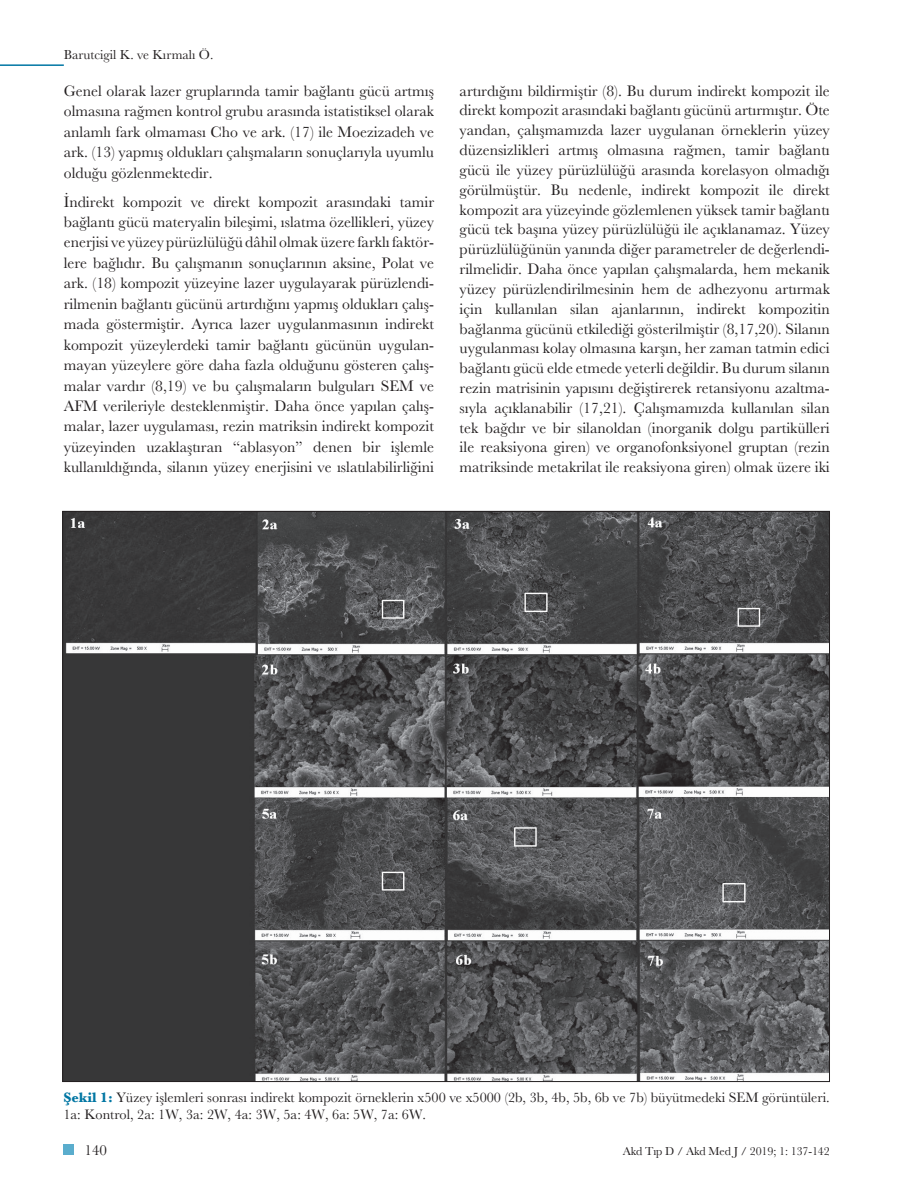
<style>
.page{position:relative;width:915px;height:1191px;background:#fff}
.page>*{position:absolute;margin:0;border:0;box-sizing:border-box;transform-origin:0 0}
.t1{font:15.75px/19.8px "Baskerville";color:#231f20;text-align:justify}
.t2{font:15px "Baskerville";color:#231f20}
.t3{font:14.25px/16.5px "Baskerville";color:#231f20}
.t4{font:13.5px "Baskerville";color:#231f20}
.t5{font:12px "Baskerville";letter-spacing:-.01em;color:#231f20}
.s1{font-weight:700;color:#0076a3}
</style>
<div class="page">
<div style="left:64px;top:1144px;width:10px;height:10px;background:#5aadcd"></div>
<hr style="left:0;top:64px;width:64px;height:2px;background:#0076a3">
<img style="left:64px;top:513px;width:763px;height:567px">
<p class="t4" style="left:64px;top:46px;width:151px">Barutcigil K. ve Kırmalı Ö.</p>
<p class="t1" style="left:64px;top:81px;width:371px;line-height:20.4px">Genel olarak lazer gruplarında tamir bağlantı gücü artmış olmasına rağmen kontrol grubu arasında istatistiksel olarak anlamlı fark olmaması Cho ve ark. (17) ile Moezizadeh ve ark. (13) yapmış oldukları çalışmaların sonuçlarıyla uyumlu olduğu gözlenmektedir.</p>
<p class="t1" style="left:64px;top:191px;width:371px;line-height:20.4px">İndirekt kompozit ve direkt kompozit arasındaki tamir bağlantı gücü materyalin bileşimi, ıslatma özellikleri, yüzey enerjisi ve yüzey pürüzlülüğü dâhil olmak üzere farklı faktör&shy;lere bağlıdır. Bu çalışmanın sonuçlarının aksine, Polat ve ark. (18) kompozit yüzeyine lazer uygulayarak pürüzlendi&shy;rilmenin bağlantı gücünü artırdığını yapmış oldukları çalış&shy;mada göstermiştir. Ayrıca lazer uygulanmasının indirekt kompozit yüzeylerdeki tamir bağlantı gücünün uygulan&shy;mayan yüzeylere göre daha fazla olduğunu gösteren çalış&shy;malar vardır (8,19) ve bu çalışmaların bulguları SEM ve AFM verileriyle desteklenmiştir. Daha önce yapılan çalış&shy;malar, lazer uygulaması, rezin matriksin indirekt kompozit yüzeyinden uzaklaştıran “ablasyon” denen bir işlemle kullanıldığında, silanın yüzey enerjisini ve ıslatılabilirliğini</p>
<p class="t1" style="left:459px;top:81px;width:371px">artırdığını bildirmiştir (8). Bu durum indirekt kompozit ile direkt kompozit arasındaki bağlantı gücünü artırmıştır. Öte yandan, çalışmamızda lazer uygulanan örneklerin yüzey düzensizlikleri artmış olmasına rağmen, tamir bağlantı gücü ile yüzey pürüzlülüğü arasında korelasyon olmadığı görülmüştür. Bu nedenle, indirekt kompozit ile direkt kompozit ara yüzeyinde gözlemlenen yüksek tamir bağlantı gücü tek başına yüzey pürüzlülüğü ile açıklanamaz. Yüzey pürüzlülüğünün yanında diğer parametreler de değerlendi&shy;rilmelidir. Daha önce yapılan çalışmalarda, hem mekanik yüzey pürüzlendirilmesinin hem de adhezyonu artırmak için kullanılan silan ajanlarının, indirekt kompozitin bağlanma gücünü etkilediği gösterilmiştir (8,17,20). Silanın uygulanması kolay olmasına karşın, her zaman tatmin edici bağlantı gücü elde etmede yeterli değildir. Bu durum silanın rezin matrisinin yapısını değiştirerek retansiyonu azaltma&shy;sıyla açıklanabilir (17,21). Çalışmamızda kullanılan silan tek bağdır ve bir silanoldan (inorganik dolgu partikülleri ile reaksiyona giren) ve organofonksiyonel gruptan (rezin matriksinde metakrilat ile reaksiyona giren) olmak üzere iki</p>
<p class="t3" style="left:63px;top:1089px;width:767px"><span class="s1">Şekil 1:</span> Yüzey işlemleri sonrası indirekt kompozit örneklerin x500 ve x5000 (2b, 3b, 4b, 5b, 6b ve 7b) büyütmedeki SEM görüntüleri.<br>1a: Kontrol, 2a: 1W, 3a: 2W, 4a: 3W, 5a: 4W, 6a: 5W, 7a: 6W.</p>
<p class="t2" style="left:84px;top:1140px;width:24px">140</p>
<p class="t5" style="left:622px;top:1143px;width:208px">Akd Tıp D / Akd Med J / 2019; 1: 137-142</p>
</div>
